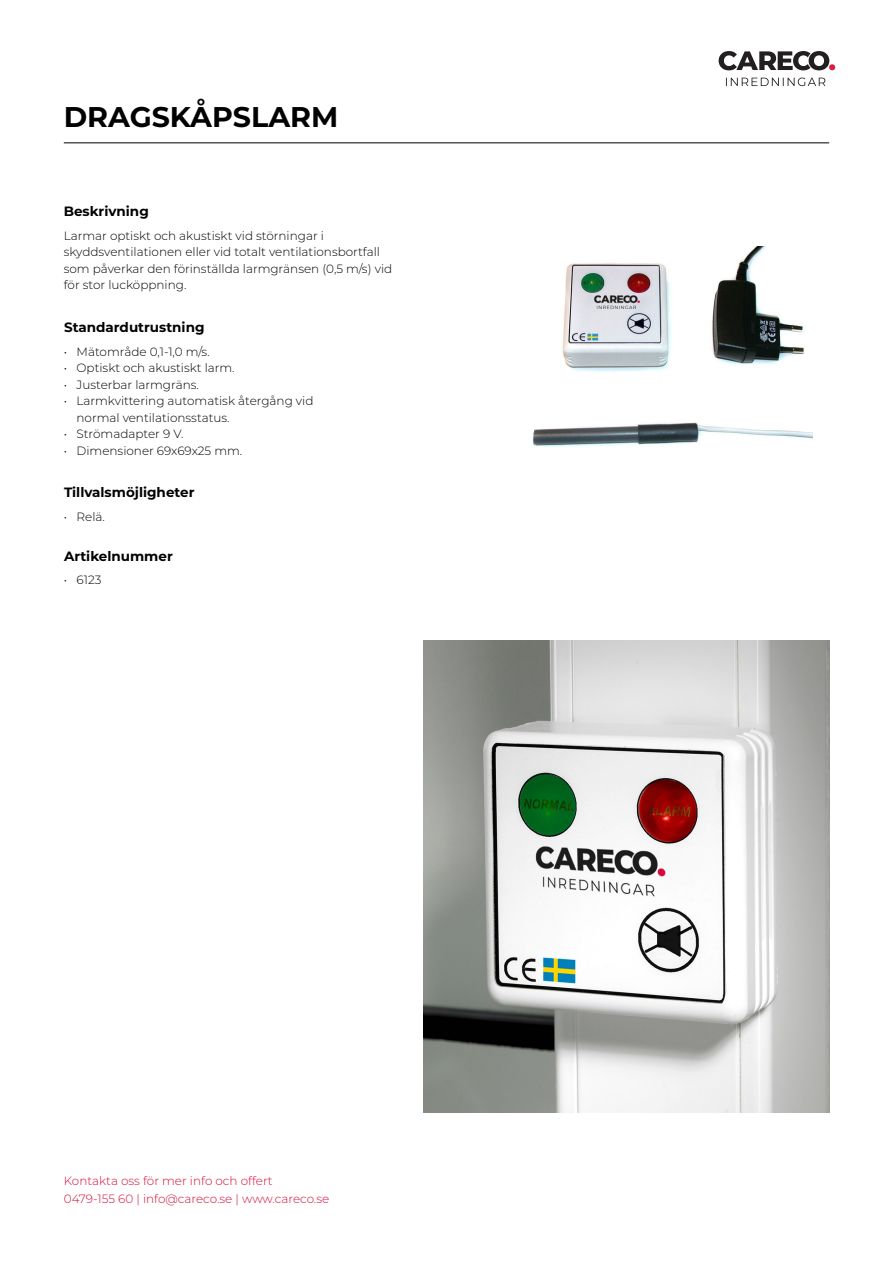
<style>
.page{position:relative;width:893px;height:1263px;background:#fff}
.page>*{position:absolute;margin:0;border:0;box-sizing:border-box;transform-origin:0 0}
.Ej_rubrik{font:700 28.5px "Montserrat";color:#000}
.Tabell{font:700 13.5px "Montserrat";color:#000}
.t1{font:300 12px/16.5px "Montserrat";color:#000}
.t2{font:300 12px/18px "Montserrat";color:#d70e3c}
</style>
<div class="page">
<svg style="left:719px;top:51px;width:116px;height:19px"></svg>
<svg style="left:726px;top:78px;width:99px;height:8px"></svg>
<hr style="left:64px;top:142px;width:765px;height:1px;background:#000">
<img style="left:423px;top:641px;width:406px;height:472px">
<img style="left:533px;top:246px;width:280px;height:201px">
<p class="Ej_rubrik" style="left:64px;top:96px;width:276px">DRAGSKÅPSLARM</p>
<p class="Tabell" style="left:64px;top:202px;width:87px">Beskrivning</p>
<p class="t1" style="left:64px;top:227px;width:330px">Larmar optiskt och akustiskt vid störningar i skyddsventilationen eller vid totalt ventilationsbortfall som påverkar den förinställda larmgränsen (0,5 m/s) vid för stor lucköppning.</p>
<p class="Tabell" style="left:64px;top:317px;width:142px">Standardutrustning</p>
<p class="t1" style="left:64px;top:343px;width:148px">• Mätområde 0,1-1,0 m/s.</p>
<p class="t1" style="left:64px;top:359px;width:172px">• Optiskt och akustiskt larm.</p>
<p class="t1" style="left:64px;top:376px;width:137px">• Justerbar larmgräns.</p>
<p class="t1" style="left:77px;top:392px;width:238px;text-indent:-13px">• Larmkvittering automatisk återgång vid normal ventilationsstatus.</p>
<p class="t1" style="left:64px;top:425px;width:121px">• Strömadapter 9 V.</p>
<p class="t1" style="left:64px;top:442px;width:180px">• Dimensioner 69x69x25 mm.</p>
<p class="Tabell" style="left:64px;top:483px;width:132px">Tillvalsmöjligheter</p>
<p class="t1" style="left:64px;top:508px;width:43px">• Relä.</p>
<p class="Tabell" style="left:64px;top:546px;width:110px">Artikelnummer</p>
<p class="t1" style="left:64px;top:571px;width:39px">• 6123</p>
<p class="t2" style="left:64px;top:1171px;width:267px">Kontakta oss för mer info och offert<br>0479-155 60 | info@careco.se | www.careco.se</p>
</div>
